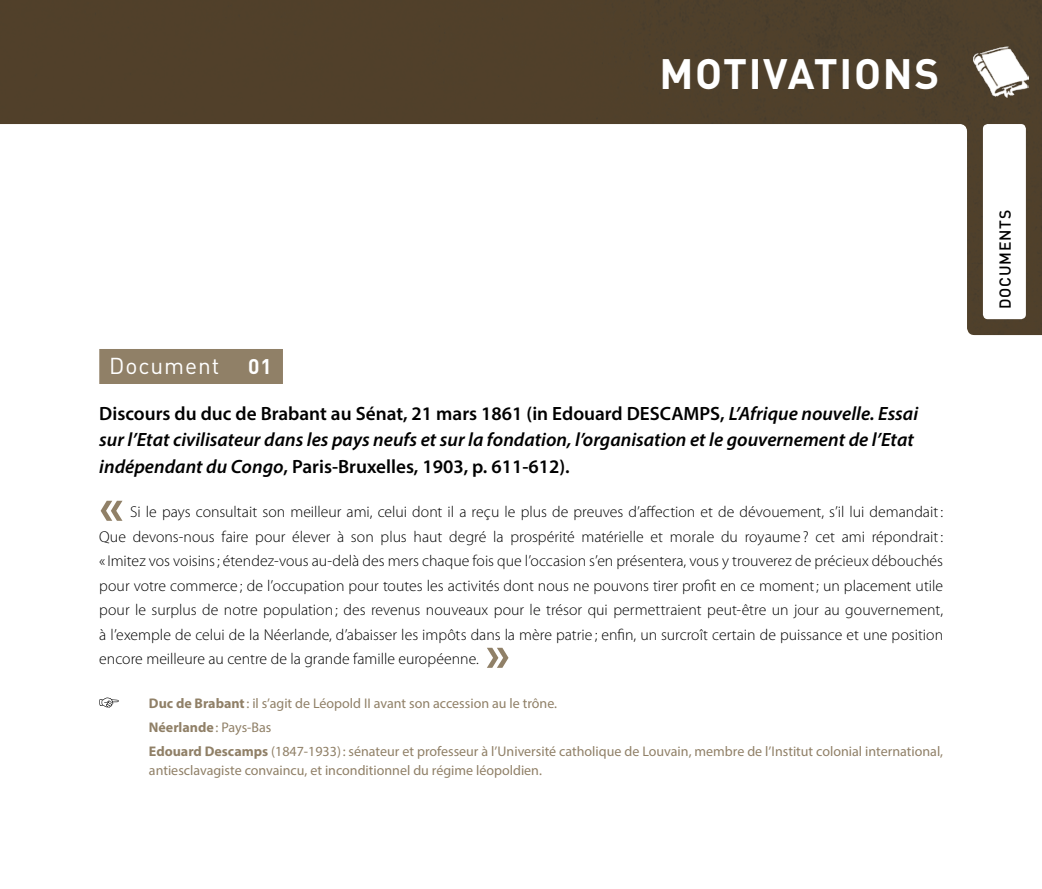
<style>
.page{position:relative;width:1042px;height:889px;background:#fff}
.page>*{position:absolute;margin:0;border:0;box-sizing:border-box;transform-origin:0 0}
.t1{font:700 52.5px "Myriad Pro";color:#908067}
.t2{font:700 42px "DIN";letter-spacing:.04em;color:#fff}
.t3{font:22.75px "DIN";letter-spacing:.04em;color:#fff}
.t4{font:700 21px "DIN";color:#fff}
.t5{font:italic 600 19.25px/26.2px "Myriad Pro";color:#000}
.t6{font:300 15.75px/24.5px "Myriad Pro";color:#000;text-align:justify}
.t7{font:500 15.75px "DIN";letter-spacing:.05em;color:#000}
.t8{font:14px/24.2px "Myriad Pro";color:#908067}
.s1{font-style:normal}
.s2{font-weight:700}
</style>
<div class="page">
<img style="left:0;top:0;width:1040px;height:335px">
<div style="left:982px;top:124px;width:43px;height:195px;background:#fff;border-radius:5px"></div>
<img style="left:973px;top:46px;width:55px;height:52px">
<div style="left:99px;top:349px;width:184px;height:35px;background:#908067"></div>
<svg style="left:99px;top:698px;width:20px;height:9px"></svg>
<h2 class="t2" style="left:659px;top:46px;width:281px">MOTIVATIONS</h2>
<h3 class="t3" style="left:109px;top:352px;width:112px">Document</h3>
<h3 class="t4" style="left:248px;top:353px;width:25px">01</h3>
<p class="t5" style="left:99px;top:400px;width:820px"><span class="s1">Discours du duc de Brabant au Sénat, 21 mars 1861 (in Edouard DESCAMPS,</span> L’Afrique nouvelle. Essai sur l’Etat civilisateur dans les pays neufs et sur la fondation, l’organisation et le gouvernement de l’Etat indépendant du Congo<span class="s1">, Paris-Bruxelles, 1903, p. 611-612).</span></p>
<h1 class="t1" style="left:99px;top:472px;width:26px">«</h1>
<p class="t6" style="left:99px;top:500px;width:845px;text-indent:31px">Si le pays consultait son meilleur ami, celui dont il a reçu le plus de preuves d’affection et de dévouement, s’il lui demandait:<br>Que devons-nous faire pour élever à son plus haut degré la prospérité matérielle et morale du royaume ? cet ami répondrait: «Imitez vos voisins; étendez-vous au-delà des mers chaque fois que l’occasion s’en présentera, vous y trouverez de précieux débouchés pour votre commerce ; de l’occupation pour toutes les activités dont nous ne pouvons tirer profit en ce moment; un placement utile pour le surplus de notre population; des revenus nouveaux pour le trésor qui permettraient peut-être un jour au gouvernement, à l’exemple de celui de la Néerlande, d’abaisser les impôts dans la mère patrie ; enfin, un surcroît certain de puissance et une position encore meilleure au centre de la grande famille européenne.</p>
<h1 class="t1" style="left:485px;top:619px;width:26px">»</h1>
<p class="t8" style="left:149px;top:690px;width:795px"><span class="s2">Duc de Brabant</span>: il s’agit de Léopold II avant son accession au le trône.<br><span class="s2">Néerlande</span>: Pays-Bas<br><span class="s2">Edouard Descamps</span> (1847-1933): sénateur et professeur à l’Université catholique de Louvain, membre de l’I nstitut colonial international,</p>
<p class="t8" style="left:149px;top:758px;width:394px">antiesclavagiste convaincu, et inconditionnel du régime léopoldien.</p>
<p class="t7" style="left:994px;top:309px;width:101px;rotate:-90deg">Documents</p>
</div>
